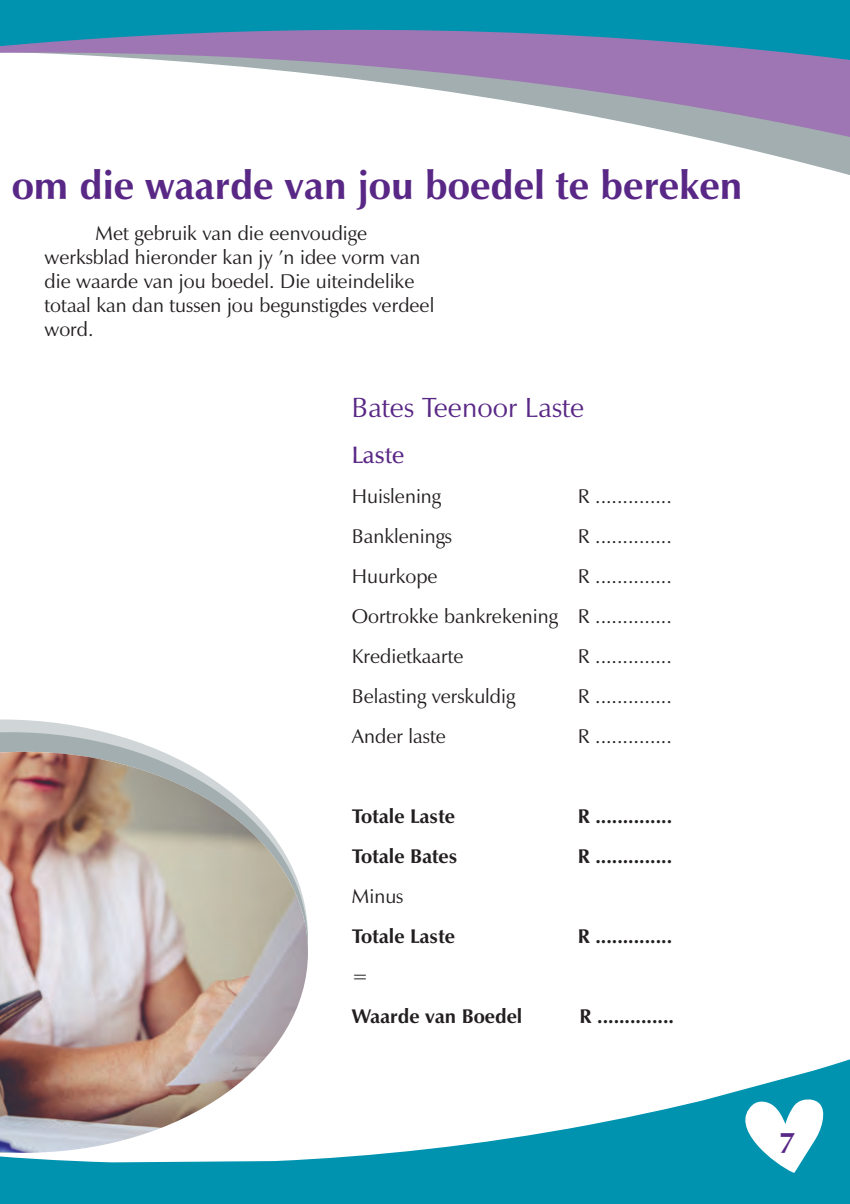
<style>
.page{position:relative;width:850px;height:1204px;background:#fff}
.page>*{position:absolute;margin:0;border:0;box-sizing:border-box;transform-origin:0 0}
.t1{font:700 40px "Zapf Humanist 601 BT";color:#592886}
.t2{font:700 30.6px "Zapf Humanist 601 BT";color:#592886}
.t3{font:28px "Zapf Humanist 601 BT";color:#592886}
.t4{font:600 24px "Zapf Humanist 601 BT";color:#592886}
.t5{font:20px/24px "Zapf Humanist 601 BT";color:#231f20}
.t6{font:700 20px "Zapf Humanist 601 BT";color:#231f20}
</style>
<div class="page">
<svg style="left:0;top:1059px;width:850px;height:144px;fill:#0093b0"></svg>
<svg style="left:727px;top:1097px;width:102px;height:75px"></svg>
<svg style="left:726px;top:144px;width:124px;height:31px"></svg>
<svg style="left:212px;top:64px;width:638px;height:80px"></svg>
<svg style="left:0;top:0;width:850px;height:64px;fill:#0093b0"></svg>
<svg style="left:0;top:719px;width:103px;height:13px"></svg>
<svg style="left:0;top:732px;width:160px;height:19px;fill:#a2aeaf"></svg>
<img style="left:0;top:751px;width:308px;height:401px">
<h1 class="t1" style="left:12px;top:169px;width:732px">om die waarde van jou boedel te bereken</h1>
<p class="t5" style="left:45px;top:222px;width:391px;text-indent:51px">Met gebruik van die eenvoudige werksblad hieronder kan jy ’n idee vorm van die waarde van jou boedel. Die uiteindelike totaal kan dan tussen jou begunstigdes verdeel word.</p>
<h3 class="t3" style="left:351px;top:395px;width:234px">Bates Teenoor Laste</h3>
<p class="t4" style="left:352px;top:444px;width:54px">Laste</p>
<p class="t5" style="left:352px;top:485px;width:91px">Huislening</p>
<p class="t5" style="left:578px;top:485px;width:96px">R ..............</p>
<p class="t5" style="left:352px;top:525px;width:102px">Banklenings</p>
<p class="t5" style="left:578px;top:525px;width:96px">R ..............</p>
<p class="t5" style="left:352px;top:565px;width:87px">Huurkope</p>
<p class="t5" style="left:578px;top:565px;width:96px">R ..............</p>
<p class="t5" style="left:352px;top:605px;width:321px">Oortrokke bankrekening R ..............</p>
<p class="t5" style="left:352px;top:645px;width:113px">Kredietkaarte</p>
<p class="t5" style="left:578px;top:645px;width:96px">R ..............</p>
<p class="t5" style="left:352px;top:685px;width:165px">Belasting verskuldig</p>
<p class="t5" style="left:578px;top:685px;width:96px">R ..............</p>
<p class="t5" style="left:352px;top:725px;width:95px">Ander laste</p>
<p class="t5" style="left:578px;top:725px;width:96px">R ..............</p>
<p class="t6" style="left:352px;top:807px;width:105px">Totale aste</p>
<p class="t6" style="left:410px;top:807px;width:11px">L</p>
<p class="t6" style="left:578px;top:807px;width:96px">R ..............</p>
<p class="t6" style="left:352px;top:847px;width:107px">Totale Bates</p>
<p class="t6" style="left:578px;top:847px;width:96px">R ..............</p>
<p class="t5" style="left:352px;top:885px;width:53px">Minus</p>
<p class="t6" style="left:352px;top:927px;width:105px">Totale Laste</p>
<p class="t6" style="left:578px;top:927px;width:96px">R ..............</p>
<p class="t5" style="left:352px;top:965px;width:18px">=</p>
<p class="t6" style="left:352px;top:1007px;width:172px">Waarde van Boedel</p>
<p class="t6" style="left:579px;top:1007px;width:96px">R ..............</p>
<h2 class="t2" style="left:778px;top:1128px;width:18px">7</h2>
</div>
